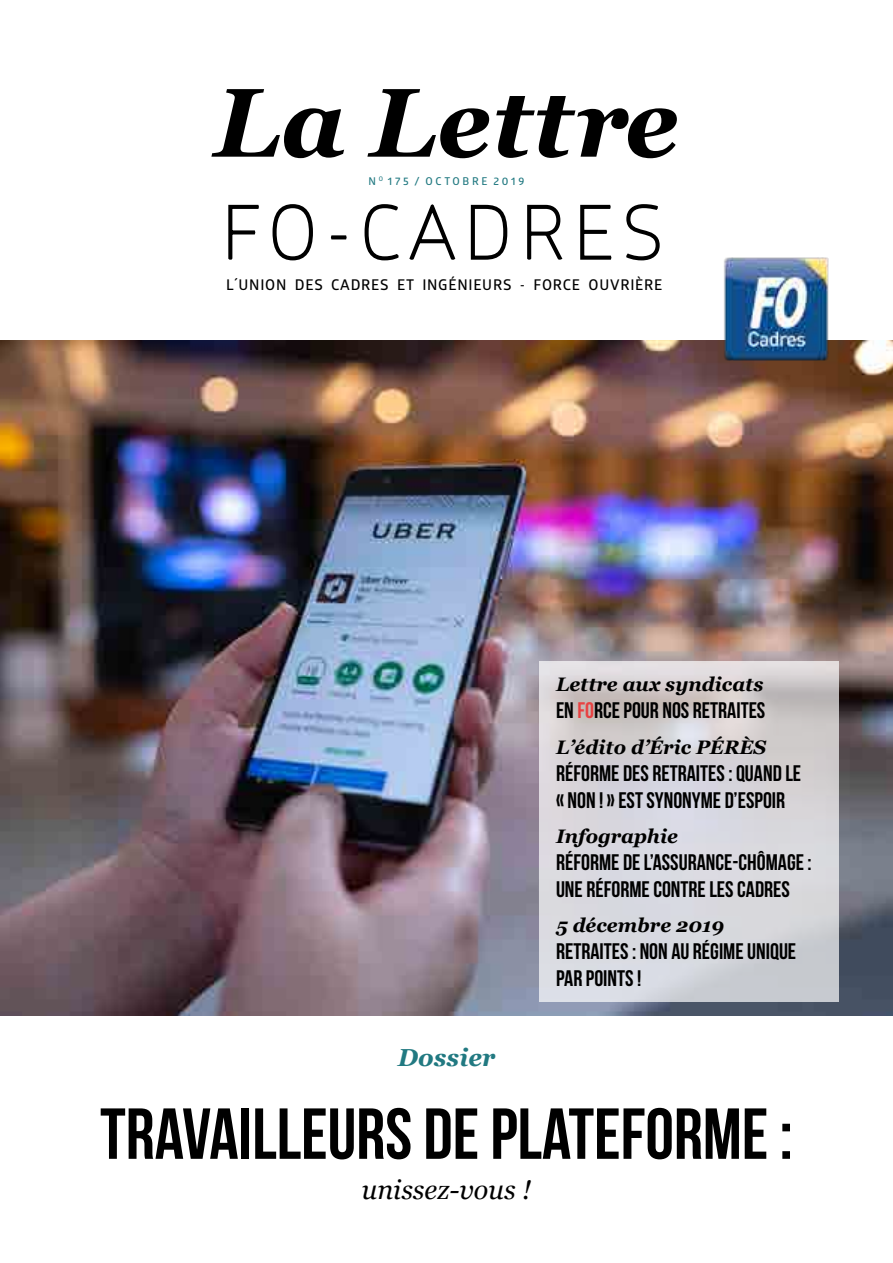
<style>
.page{position:relative;width:893px;height:1263px;background:#fff}
.page>*{position:absolute;margin:0;border:0;box-sizing:border-box;transform-origin:0 0}
.t1{font:italic 700 97.5px "Georgia";color:#000}
.t2{font:700 72px "Bebas Neue";color:#000}
.t3{font:italic 27px "Georgia";color:#000}
.t4{font:italic 700 24.6px "Georgia";color:#217981}
.t5{font:700 22.5px/27px "Bebas Neue";color:#000}
.t6{font:italic 700 19.5px "Georgia";color:#000}
.t7{font:14.85px "Glober Bold Free";letter-spacing:.05em;color:#000}
.t8{font:10.8px "Glober Bold Free";letter-spacing:.25em;color:#217981}
.s1{color:#e84242}
</style>
<div class="page">
<img style="left:0;top:340px;width:893px;height:675px">
<svg style="left:228px;top:204px;width:31px;height:56px"></svg>
<svg style="left:272px;top:204px;width:41px;height:57px"></svg>
<svg style="left:331px;top:235px;width:16px;height:5px"></svg>
<svg style="left:364px;top:204px;width:35px;height:57px"></svg>
<svg style="left:409px;top:204px;width:47px;height:56px"></svg>
<svg style="left:470px;top:204px;width:38px;height:56px"></svg>
<svg style="left:527px;top:204px;width:36px;height:56px"></svg>
<svg style="left:580px;top:204px;width:32px;height:56px"></svg>
<svg style="left:626px;top:204px;width:34px;height:57px"></svg>
<img style="left:723px;top:257px;width:106px;height:104px">
<svg style="left:539px;top:661px;width:300px;height:340px;background:#d6d4d9"></svg>
<p class="t1" style="left:214px;top:50px;width:466px">La Lettre</p>
<p class="t8" style="left:369px;top:173px;width:157px">N <sup>O</sup> 175 / OCTOBRE 2019</p>
<p class="t7" style="left:226px;top:274px;width:438px">L´UNION DES CADRES ET INGÉNIEURS - FORCE OUVRIÈRE</p>
<p class="t4" style="left:398px;top:1039px;width:99px">Dossier</p>
<p class="t6" style="left:556px;top:670px;width:209px">Lettre aux syndicats</p>
<p class="t5" style="left:556px;top:696px;width:211px">EN <span class="s1">FO</span>RCE POUR NOS RETRAITES</p>
<p class="t6" style="left:556px;top:732px;width:212px">L’édito d’Éric PÉRÈS</p>
<p class="t5" style="left:556px;top:759px;width:247px">RÉFORME DES RETRAITES : QUAND LE</p>
<p class="t5" style="left:556px;top:786px;width:231px">« NON ! » EST SYNONYME D’ESPOIR</p>
<p class="t6" style="left:556px;top:822px;width:124px">Infographie</p>
<p class="t5" style="left:556px;top:848px;width:257px">RÉFORME DE L’ASSURANCE-CHÔMAGE :</p>
<p class="t5" style="left:556px;top:875px;width:235px">UNE RÉFORME CONTRE LES CADRES</p>
<p class="t6" style="left:556px;top:911px;width:170px">5 décembre 2019</p>
<p class="t5" style="left:556px;top:938px;width:242px">RETRAITES : NON AU RÉGIME UNIQUE<br>PAR POINTS !</p>
<p class="t2" style="left:100px;top:1094px;width:694px">TRAVAILLEURS DE PLATEFORME :</p>
<p class="t3" style="left:362px;top:1169px;width:171px">unissez-vous !</p>
</div>
